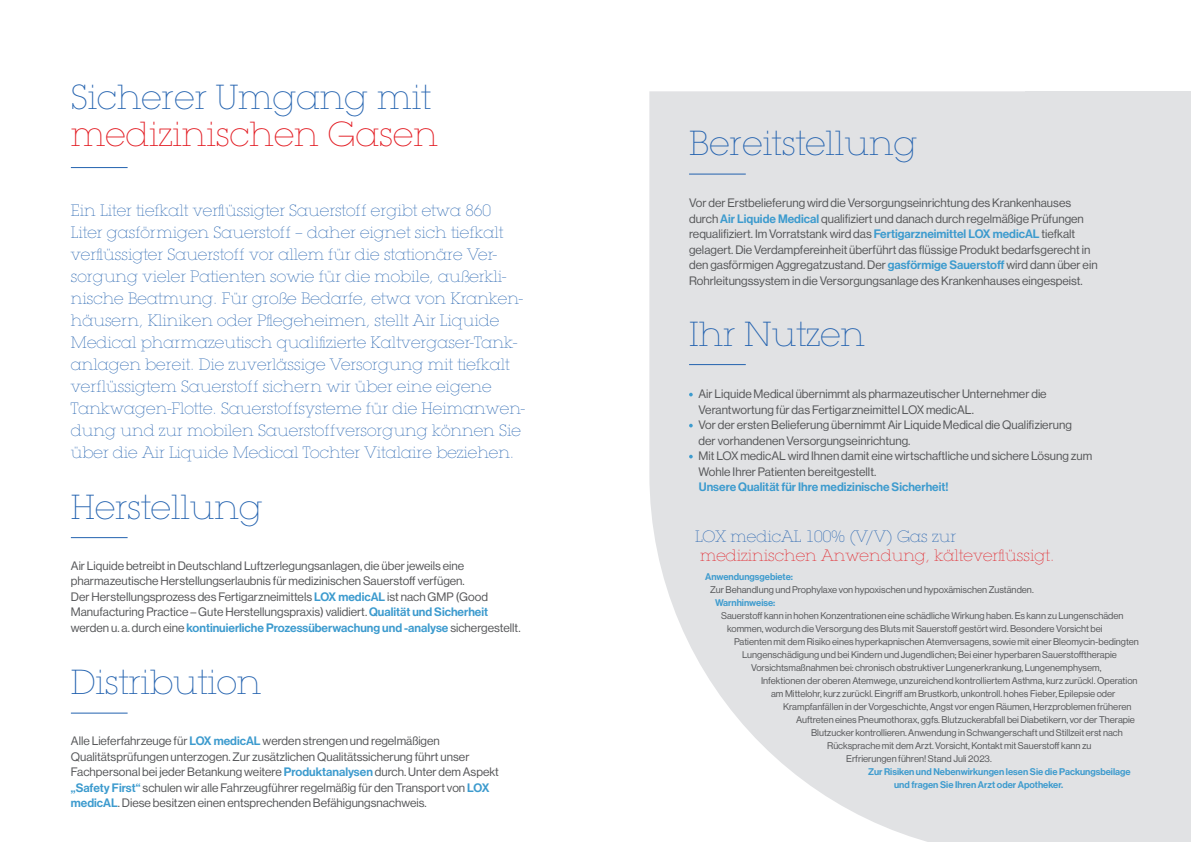
<style>
.page{position:relative;width:1191px;height:842px;background:#fff}
.page>*{position:absolute;margin:0;border:0;box-sizing:border-box;transform-origin:0 0}
.t1{font:200 34px "Lubalin Graph Std";color:#2362af}
.t2{font:200 34px "Lubalin Graph Std";color:#e21a21}
.t3{font:200 16px/22px "Lubalin Graph Std";color:#2362af}
.t4{font:200 16px "Lubalin Graph Std";color:#e21a21}
.t5{font:12px/15.5px "N Haas Grotesk DS Pro 55 Rg";color:#57585a}
.t6{font:12px "N Haas Grotesk DS Pro 65 Md";color:#3d9bce}
.t7{font:9.5px/13px "N Haas Grotesk DS Pro 55 Rg";color:#57585a}
.t8{font:9.5px/13px "N Haas Grotesk DS Pro 65 Md";color:#3d9bce}
.s1{font-family:"N Haas Grotesk DS Pro 65 Md";color:#3d9bce}
.s2{font-family:"N Haas Grotesk DS Pro 55 Rg";color:#57585a}
</style>
<div class="page">
<div style="left:649px;top:91px;width:542px;height:751px;background:#e1e2e4"></div>
<svg style="left:689px;top:393px;width:4px;height:3px"></svg>
<svg style="left:689px;top:424px;width:4px;height:3px"></svg>
<svg style="left:689px;top:455px;width:4px;height:3px"></svg>
<hr style="left:689px;top:174px;width:57px;height:1px;background:#2362af">
<hr style="left:689px;top:364px;width:57px;height:1px;background:#2362af">
<div style="left:1182px;top:560px;width:9px;height:282px;background:#e1e2e4"></div>
<div style="left:1083px;top:825px;width:108px;height:17px;background:#e1e2e4"></div>
<div style="left:1025px;top:91px;width:166px;height:44px;background:#e1e2e4"></div>
<hr style="left:71px;top:167px;width:57px;height:1px;background:#2362af">
<hr style="left:71px;top:537px;width:57px;height:1px;background:#2362af">
<hr style="left:71px;top:713px;width:57px;height:1px;background:#2362af">
<h1 class="t1" style="left:71px;top:78px;width:361px">Sicherer Umgang mit</h1>
<h1 class="t2" style="left:71px;top:115px;width:368px">medizinischen Gasen</h1>
<p class="t3" style="left:71px;top:200px;width:456px">Ein Liter tiefkalt verflüssigter Sauerstoff ergibt etwa 860<br>Liter gasförmigen Sauerstoff – daher eignet sich tiefkalt verflüssigter Sauerstoff vor allem für die stationäre Ver&shy;sorgung vieler Patienten sowie für die mobile, außerkli&shy;nische Beatmung. Für große Bedarfe, etwa von Kranken&shy;häusern, Kliniken oder Pflegeheimen, stellt Air Liquide Medical pharmazeutisch qualifizierte Kaltvergaser-Tank&shy;anlagen bereit. Die zuverlässige Versorgung mit tiefkalt verflüssigtem Sauerstoff sichern wir über eine eigene Tankwagen-Flotte. Sauerstoffsysteme für die Heimanwen&shy;dung und zur mobilen Sauerstoffversorgung können Sie über die Air Liquide Medical Tochter Vitalaire beziehen.</p>
<h1 class="t1" style="left:71px;top:488px;width:193px">Herstellung</h1>
<p class="t5" style="left:71px;top:558px;width:419px">Air Liquide betreibt in Deutschland Luftzerlegungsanlagen, die über jeweils eine pharmazeutische Herstellungserlaubnis für medizinischen Sauerstoff verfügen.<br>Der Herstellungsprozess des Fertigarzneimittels <span class="s1">LOX medicAL</span> ist nach GMP (Good Manufacturing Practice – Gute Herstellungspraxis) validiert. <span class="s1">Qualität und Sicherheit</span></p>
<p class="t6" style="left:71px;top:621px;width:451px"><span class="s2">werden u. a. durch eine</span> kontinuierliche Prozessüberwachung und -analyse <span class="s2">sichergestellt.</span></p>
<h1 class="t1" style="left:71px;top:663px;width:192px">Distribution</h1>
<p class="t5" style="left:71px;top:733px;width:429px">Alle Lieferfahrzeuge für <span class="s1">LOX medicAL</span> werden strengen und regelmäßigen Qualitätsprüfungen unterzogen. Zur zusätzlichen Qualitätssicherung führt unser Fachpersonal bei jeder Betankung weitere <span class="s1">Produktanalysen</span> durch. Unter dem Aspekt <span class="s1">„Safety First“</span> schulen wir alle Fahrzeugführer regelmäßig für den Transport von <span class="s1">LOX medicAL</span>. Diese besitzen einen entsprechenden Befähigungsnachweis.</p>
<h1 class="t1" style="left:689px;top:124px;width:230px">Bereitstellung</h1>
<p class="t5" style="left:689px;top:195px;width:410px">Vor der Erstbelieferung wird die Versorgungseinrichtung des Krankenhauses durch <span class="s1">Air Liquide Medical</span> qualifiziert und danach durch regelmäßige Prüfungen requalifiziert. Im Vorratstank wird das <span class="s1">Fertigarzneimittel LOX medicAL</span> tiefkalt gelagert. Die Verdampfereinheit überführt das flüssige Produkt bedarfsgerecht in den gasförmigen Aggregatzustand. Der <span class="s1">gasförmige Sauerstoff</span> wird dann über ein Rohrleitungssystem in die Versorgungsanlage des Krankenhauses eingespeist.</p>
<h1 class="t1" style="left:689px;top:315px;width:178px">Ihr Nutzen</h1>
<p class="t5" style="left:698px;top:387px;width:395px">Air Liquide Medical übernimmt als pharmazeutischer Unternehmer die Verantwortung für das Fertigarzneimittel LOX medicAL.<br>Vor der ersten Belieferung übernimmt Air Liquide Medical die Qualifizierung<br>der vorhandenen Versorgungseinrichtung.<br>Mit LOX medicAL wird Ihnen damit eine wirtschaftliche und sichere Lösung zum Wohle Ihrer Patienten bereitgestellt.</p>
<p class="t6" style="left:699px;top:480px;width:251px">Unsere Qualität für Ihre medizinische Sicherheit!</p>
<h2 class="t3" style="left:695px;top:525px;width:262px">LOX medicAL 100% (V/V) Gas zur</h2>
<h2 class="t4" style="left:700px;top:546px;width:356px">medizinischen Anwendung, kälteverflüssigt.</h2>
<p class="t8" style="left:705px;top:570px;width:89px">Anwendungsgebiete:</p>
<p class="t7" style="left:710px;top:583px;width:325px">Zur Behandlung und Prophylaxe von hypoxischen und hypoxämischen Zuständen.</p>
<p class="t8" style="left:715px;top:596px;width:62px">Warnhinweise:</p>
<p class="t7" style="left:727px;top:609px;width:398px;text-indent:-6px">Sauerstoff kann in hohen Konzentrationen eine schädliche Wirkung haben. Es kann zu Lungenschäden kommen, wodurch die Versorgung des Bluts mit Sauerstoff gestört wird. Besondere Vorsicht bei</p>
<p class="t7" style="left:734px;top:635px;width:406px">Patienten mit dem Risiko eines hyperkapnischen Atemversagens, sowie mit einer Bleomycin-bedingten</p>
<p class="t7" style="left:742px;top:648px;width:376px">Lungenschädigung und bei Kindern und Jugendlichen; Bei einer hyperbaren Sauerstofftherapie</p>
<p class="t7" style="left:751px;top:661px;width:352px">Vorsichtsmaßnahmen bei: chronisch obstruktiver Lungenerkrankung, Lungenemphysem,</p>
<p class="t7" style="left:761px;top:674px;width:378px">Infektionen der oberen Atemwege, unzureichend kontrolliertem Asthma, kurz zurückl. Operation</p>
<p class="t7" style="left:771px;top:687px;width:346px">am Mittelohr, kurz zurückl. Eingriff am Brustkorb, unkontroll. hohes Fieber, Epilepsie oder</p>
<p class="t7" style="left:783px;top:700px;width:350px">Krampfanfällen in der Vorgeschichte, Angst vor engen Räumen, Herzproblemen früheren</p>
<p class="t7" style="left:796px;top:713px;width:340px">Auftreten eines Pneumothorax, ggfs. Blutzuckerabfall bei Diabetikern, vor der Therapie</p>
<p class="t7" style="left:811px;top:726px;width:313px">Blutzucker kontrollieren. Anwendung in Schwangerschaft und Stillzeit erst nach</p>
<p class="t7" style="left:827px;top:739px;width:266px">Rücksprache mit dem Arzt. Vorsicht, Kontakt mit Sauerstoff kann zu</p>
<p class="t7" style="left:846px;top:752px;width:147px">Erfrierungen führen! Stand Juli 2023.</p>
<p class="t8" style="left:894px;top:765px;width:238px;text-indent:-26px">Zur Risiken und Nebenwirkungen lesen Sie die Packungsbeilage und fragen Sie Ihren Arzt oder Apotheker.</p>
</div>
